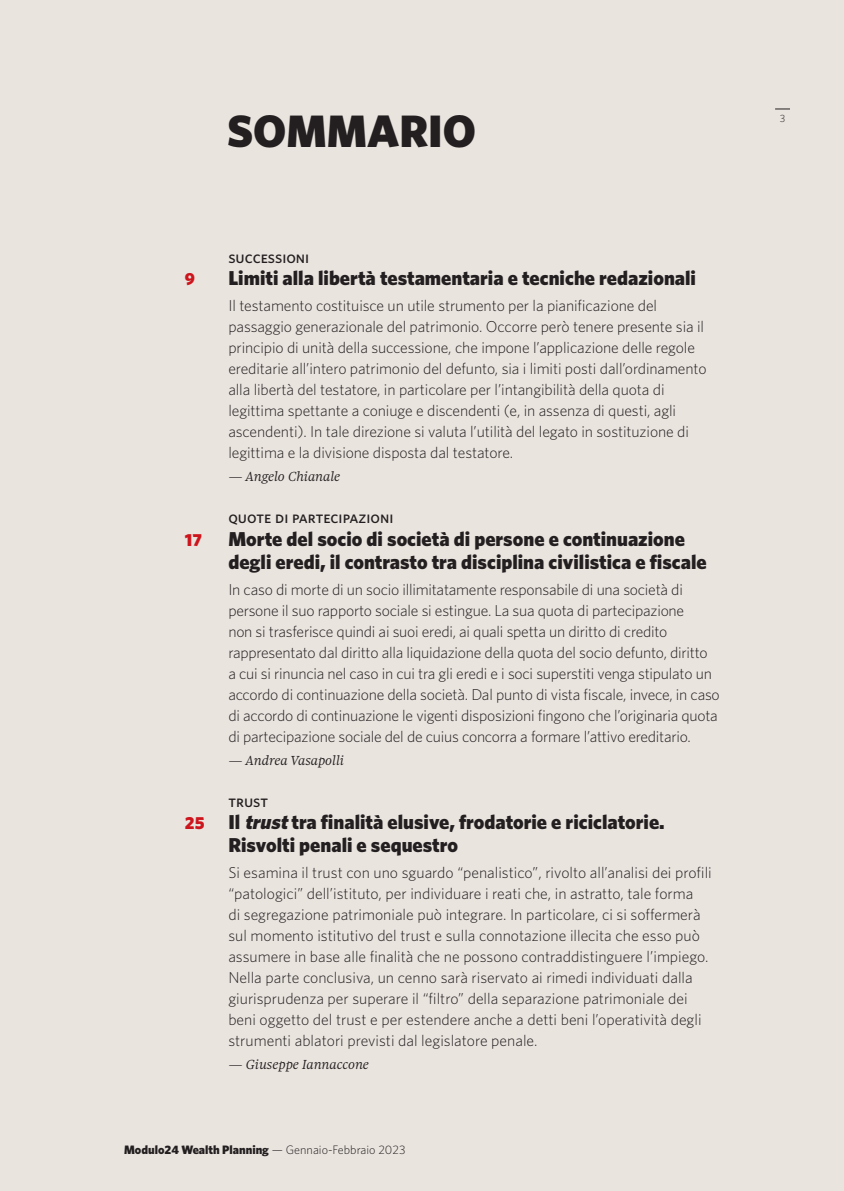
<style>
.page{position:relative;width:844px;height:1191px;background:#fff}
.page>*{position:absolute;margin:0;border:0;box-sizing:border-box;transform-origin:0 0}
.PRIMO_PARAGRAFO{font:900 45.5px "Whitney";color:#231f20}
.SOMM_2{font:900 20.12px/22.8px "Whitney";color:#231f20}
.SOMM_2-2{font:900 17.5px "Whitney";color:#cd151d}
.SOMM_1{font:16.62px "Whitney Medium SC";color:#231f20}
.SOMM_4{font:300 15.75px/21px "Whitney";letter-spacing:-.005em;color:#231f20}
.SOMM_3{font:italic 300 14px "Sole 24 Serif Text";color:#231f20}
.t1{font:900 12.25px "Whitney";color:#231f20}
.t2{font:300 10.5px "Whitney";color:#231f20}
.s1{font-size:17.5px;color:#cd151d}
.s2{font-style:italic}
.s3{font-weight:300}
</style>
<div class="page">
<div style="left:0;top:0;width:843px;height:1191px;background:#e9e4de"></div>
<svg style="left:775px;top:109px;width:14px;height:1px"></svg>
<p class="PRIMO_PARAGRAFO" style="left:227px;top:104px;width:250px">SOMMARIO</p>
<p class="t2" style="left:779px;top:112px;width:7px">3</p>
<p class="SOMM_1" style="left:228px;top:247px;width:82px">successioni</p>
<p class="SOMM_2-2" style="left:185px;top:269px;width:12px">9</p>
<p class="SOMM_2" style="left:228px;top:266px;width:469px">Limiti alla libertà testamentaria e tecniche redazionali</p>
<p class="SOMM_4" style="left:228px;top:295px;width:479px">Il testamento costituisce un utile strumento per la pianificazione del passaggio generazionale del patrimonio. Occorre però tenere presente sia il principio di unità della successione, che impone l’applicazione delle regole ereditarie all’intero patrimonio del defunto, sia i limiti posti dall’ordinamento alla libertà del testatore, in particolare per l’intangibilità della quota di legittima spettante a coniuge e discendenti (e, in assenza di questi, agli ascendenti). In tale direzione si valuta l’utilità del legato in sostituzione di legittima e la divisione disposta dal testatore.</p>
<p class="SOMM_3" style="left:228px;top:468px;width:113px">— Angelo Chianale</p>
<p class="SOMM_1" style="left:228px;top:507px;width:166px">quote di partecipazioni</p>
<p class="SOMM_2-2" style="left:185px;top:529px;width:19px">17</p>
<p class="SOMM_2" style="left:228px;top:527px;width:480px">Morte del socio di società di persone e continuazione degli eredi, il contrasto tra disciplina civilistica e fiscale</p>
<p class="SOMM_4" style="left:228px;top:578px;width:493px">In caso di morte di un socio illimitatamente responsabile di una società di persone il suo rapporto sociale si estingue. La sua quota di partecipazione<br>non si trasferisce quindi ai suoi eredi, ai quali spetta un diritto di credito rappresentato dal diritto alla liquidazione della quota del socio defunto, diritto<br>a cui si rinuncia nel caso in cui tra gli eredi e i soci superstiti venga stipulato un accordo di continuazione della società. Dal punto di vista fiscale, invece, in caso di accordo di continuazione le vigenti disposizioni fingono che l’originaria quota di partecipazione sociale del de cuius concorra a formare l’attivo ereditario.</p>
<p class="SOMM_3" style="left:228px;top:751px;width:117px">— Andrea Vasapolli</p>
<p class="SOMM_1" style="left:228px;top:791px;width:41px">trust</p>
<p class="SOMM_2" style="left:228px;top:810px;width:438px;text-indent:-43px"><span class="s1">25</span> Il <span class="s2">trust</span>tra finalità elusive, frodatorie e riciclatorie.<br>Risvolti penali e sequestro</p>
<p class="SOMM_4" style="left:228px;top:861px;width:485px">Si esamina il trust con uno sguardo “penalistico”, rivolto all’analisi dei profili “patologici” dell’istituto, per individuare i reati che, in astratto, tale forma<br>di segregazione patrimoniale può integrare. In particolare, ci si soffermerà sul momento istitutivo del trust e sulla connotazione illecita che esso può assumere in base alle finalità che ne possono contraddistinguere l’impiego.<br>Nella parte conclusiva, un cenno sarà riservato ai rimedi individuati dalla giurisprudenza per superare il “filtro” della separazione patrimoniale dei beni oggetto del trust e per estendere anche a detti beni l’operatività degli strumenti ablatori previsti dal legislatore penale.</p>
<p class="SOMM_3" style="left:228px;top:1056px;width:142px">— Giuseppe Iannaccone</p>
<p class="t1" style="left:124px;top:1142px;width:283px">Modulo24 Wealth Planning <span class="s3">— Gennaio-Febbraio 2023</span></p>
</div>
